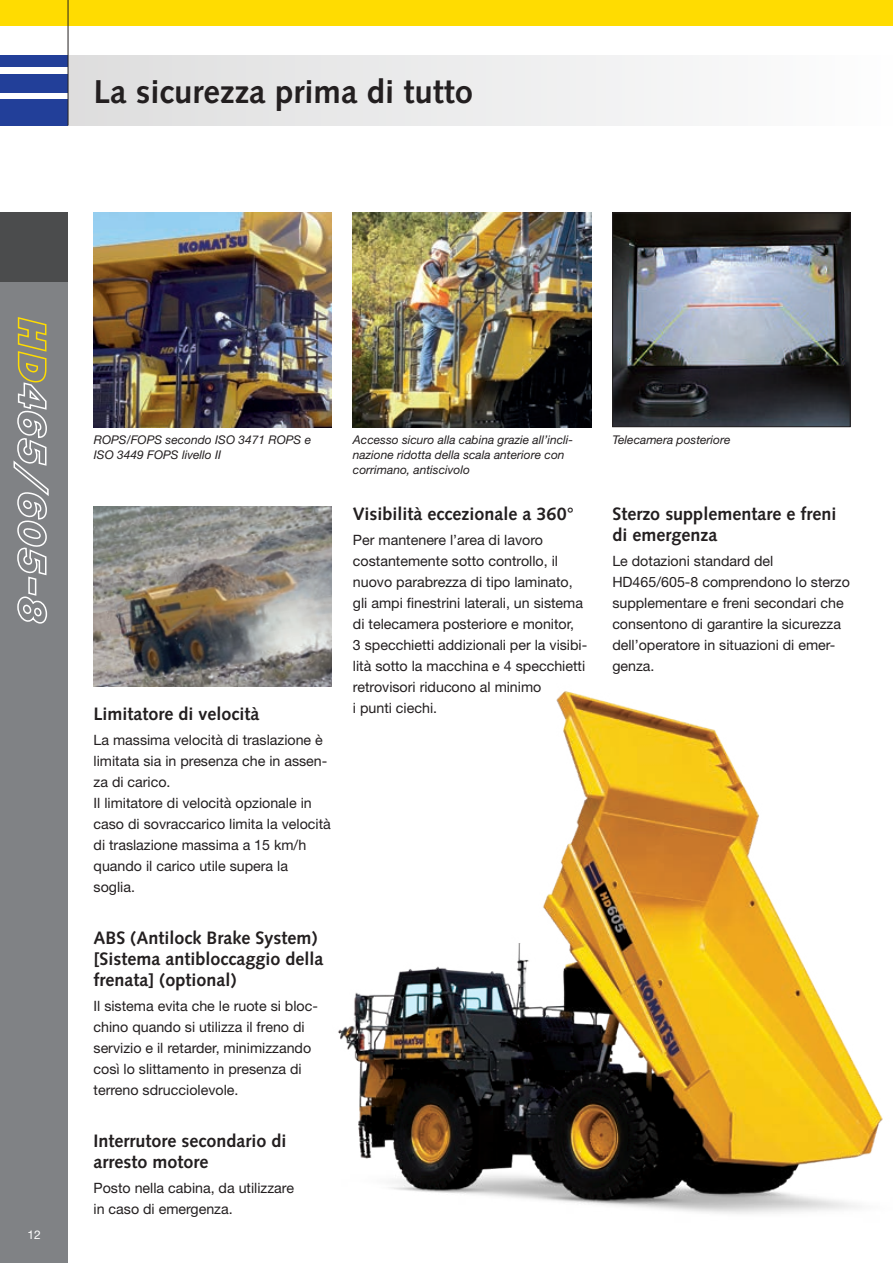
<style>
.page{position:relative;width:893px;height:1263px;background:#fff}
.page>*{position:absolute;margin:0;border:0;box-sizing:border-box;transform-origin:0 0}
.t1{font:700 33px "Syntax LTCE";color:#231f20}
.t2{font:700 18px/21px "Syntax LTCE";color:#231f20}
.t3{font:14.25px/21px "Helvetica Neue LT Pro";color:#231f20}
.t4{font:italic 12px/15px "Helvetica Neue LT Pro";color:#231f20}
.t5{font:12px "Helvetica Neue LT Pro";color:#fff}
</style>
<div class="page">
<img style="left:94px;top:213px;width:238px;height:214px">
<img style="left:353px;top:213px;width:238px;height:214px">
<div style="left:0;top:213px;width:68px;height:1050px;background:#808285"></div>
<div style="left:0;top:99px;width:68px;height:26px;background:#223f99"></div>
<div style="left:0;top:74px;width:68px;height:18px;background:#223f99"></div>
<div style="left:0;top:55px;width:68px;height:12px;background:#223f99"></div>
<div style="left:0;top:0;width:893px;height:26px;background:#ffdc01"></div>
<div style="left:0;top:213px;width:68px;height:69px;background:#4b4c4d"></div>
<div style="left:68px;top:55px;width:825px;height:70px;background:linear-gradient(to right,#ddddde,#fdfdfe)"></div>
<hr style="left:68px;top:0;width:1px;height:125px;background:#231f20">
<img style="left:614px;top:215px;width:234px;height:210px">
<div style="left:612px;top:213px;width:238px;height:214px;border:1px solid #231f20"></div>
<img style="left:94px;top:506px;width:237px;height:180px">
<img style="left:315px;top:676px;width:568px;height:538px">
<svg style="left:13px;top:317px;width:36px;height:307px"></svg>
<h1 class="t1" style="left:94px;top:73px;width:381px">La sicurezza prima di tutto</h1>
<p class="t5" style="left:27px;top:1227px;width:15px">12</p>
<p class="t4" style="left:94px;top:432px;width:219px">ROPS/FOPS secondo ISO 3471 ROPS e</p>
<p class="t4" style="left:612px;top:432px;width:120px">Telecamera posteriore</p>
<p class="t4" style="left:94px;top:447px;width:129px">ISO 3449 FOPS livello II</p>
<p class="t4" style="left:353px;top:432px;width:222px">Accesso sicuro alla cabina grazie all’incli&shy;nazione ridotta della scala anteriore con corrimano, antiscivolo</p>
<p class="t2" style="left:94px;top:703px;width:168px">Limitatore di velocità</p>
<p class="t3" style="left:94px;top:729px;width:239px">La massima velocità di traslazione è limitata sia in presenza che in assen&shy;za di carico.<br>Il limitatore di velocità opzionale in caso di sovraccarico limita la velocità di traslazione massima a 15 km/h quando il carico utile supera la soglia.</p>
<p class="t2" style="left:94px;top:927px;width:232px">ABS (Antilock Brake System) [Sistema antibloccaggio della frenata] (optional)</p>
<p class="t3" style="left:94px;top:995px;width:226px">Il sistema evita che le ruote si bloc&shy;chino quando si utilizza il freno di servizio e il retarder, minimizzando così lo slittamento in presenza di terreno sdrucciolevole.</p>
<p class="t2" style="left:94px;top:1130px;width:195px">Interrutore secondario di arresto motore</p>
<p class="t3" style="left:94px;top:1177px;width:202px">Posto nella cabina, da utilizzare in caso di emergenza.</p>
<p class="t2" style="left:353px;top:503px;width:222px">Visibilità eccezionale a 360°</p>
<p class="t3" style="left:353px;top:529px;width:236px">Per mantenere l’area di lavoro costantemente sotto controllo, il nuovo parabrezza di tipo laminato, gli ampi finestrini laterali, un sistema di telecamera posteriore e monitor,<br>3 specchietti addizionali per la visibi&shy;lità sotto la macchina e 4 specchietti retrovisori riducono al minimo<br>i punti ciechi.</p>
<p class="t2" style="left:612px;top:503px;width:225px">Sterzo supplementare e freni di emergenza</p>
<p class="t3" style="left:612px;top:550px;width:239px">Le dotazioni standard del<br>HD465/605-8 comprendono lo sterzo supplementare e freni secondari che consentono di garantire la sicurezza dell’operatore in situazioni di emer&shy;genza.</p>
</div>
